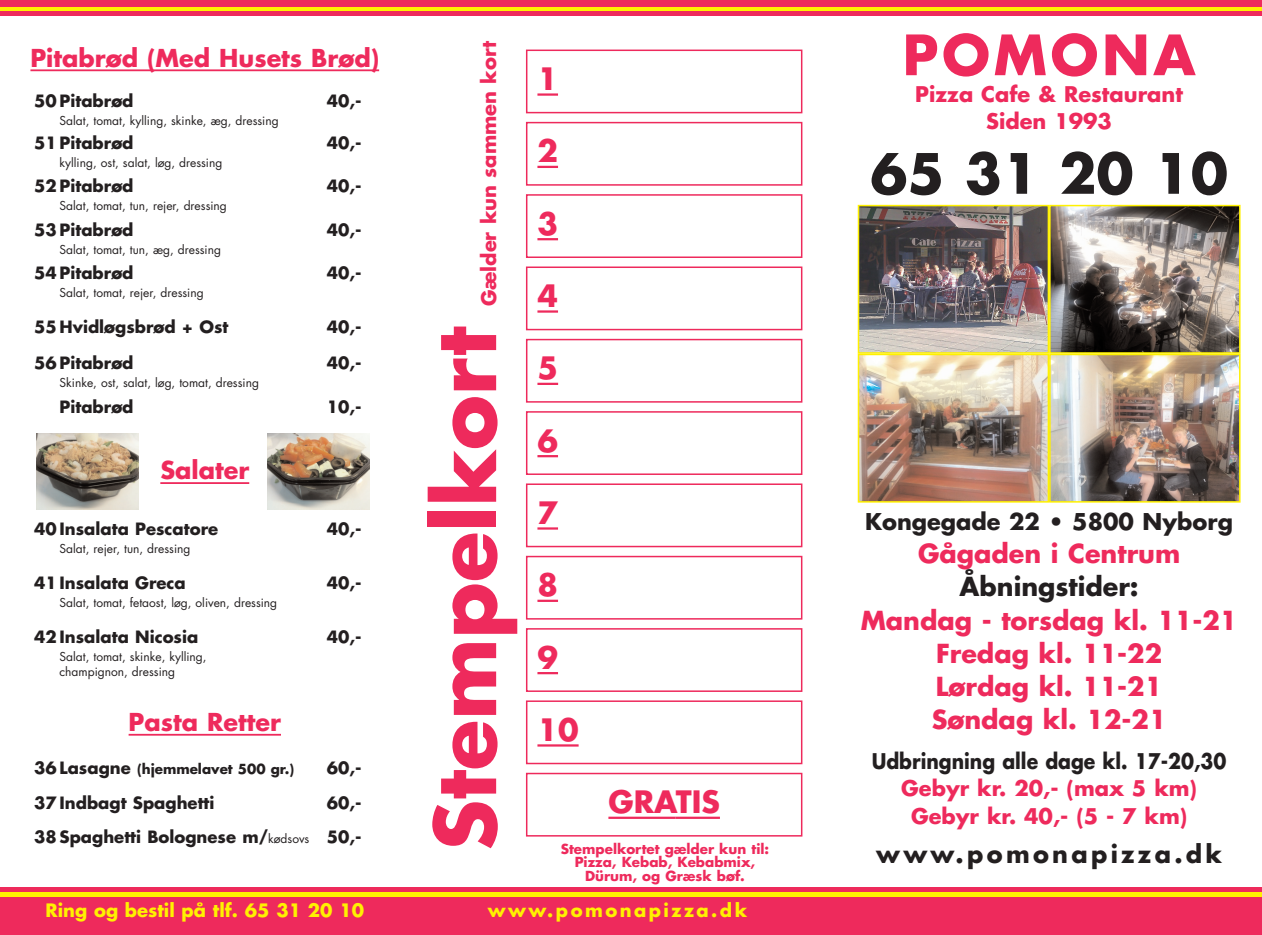
<style>
.page{position:relative;width:1262px;height:935px;background:#fff}
.page>*{position:absolute;margin:0;border:0;box-sizing:border-box;transform-origin:0 0}
.t1{font:700 82.5px "Futura";color:#ee2a5c}
.t2{font:700 54px "Futura";color:#231f20}
.t3{font:700 54px "Futura";letter-spacing:.07em;color:#ee2a5c}
.t4{font:700 30px "Futura";color:#ee2a5c}
.t5{font:700 25.5px/33.2px "Futura";color:#ee2a5c;text-align:center}
.t6{font:700 25.5px "Futura";color:#231f20}
.t7{font:700 24px "Futura";color:#ee2a5c}
.t8{font:700 24px "Futura";letter-spacing:.135em;color:#231f20}
.t9{font:700 22.5px "Futura";color:#231f20}
.t10{font:700 21px/27px "Futura";color:#ee2a5c;text-align:center}
.t11{font:700 21px "Futura";color:#231f20;scale:.9 1}
.t12{font:700 19.5px "Futura";color:#ee2a5c}
.t13{font:700 18px "Futura";color:#fff101}
.t14{font:700 18px "Futura";letter-spacing:.135em;color:#fff101}
.t15{font:700 16.5px/34.7px "Futura";color:#231f20;text-align:right}
.t16{font:700 13.5px/13.5px "Futura";color:#ee2a5c;text-align:center}
.t17{font:700 13.5px "Futura";color:#231f20}
.t18{font:12px/15px "Futura";color:#231f20}
.s1{font-size:16.5px}
.s2{font-weight:400;font-size:12px}
</style>
<div class="page">
<div style="left:0;top:0;width:1262px;height:7px;background:#ee2a5c"></div>
<div style="left:0;top:891px;width:1262px;height:43px;background:#ee2a5c"></div>
<hr style="left:0;top:7px;width:1262px;height:4px;background:#fff101">
<div style="left:0;top:891px;width:1262px;height:5px;background:#fff101"></div>
<hr style="left:0;top:887px;width:1262px;height:4px;background:#ee2a5c">
<div style="left:0;top:11px;width:1262px;height:5px;background:#ee2a5c"></div>
<hr style="left:30px;top:69px;width:349px;height:2px;background:#ee2a5c">
<hr style="left:160px;top:482px;width:89px;height:2px;background:#ee2a5c">
<hr style="left:129px;top:733px;width:152px;height:2px;background:#ee2a5c">
<hr style="left:537px;top:93px;width:21px;height:3px;background:#ee2a5c">
<div style="left:526px;top:50px;width:276px;height:63px;border:2px solid #ee2a5c"></div>
<hr style="left:537px;top:166px;width:21px;height:2px;background:#ee2a5c">
<div style="left:526px;top:122px;width:276px;height:64px;border:2px solid #ee2a5c"></div>
<hr style="left:537px;top:238px;width:21px;height:2px;background:#ee2a5c">
<div style="left:526px;top:194px;width:276px;height:64px;border:2px solid #ee2a5c"></div>
<hr style="left:537px;top:310px;width:21px;height:2px;background:#ee2a5c">
<div style="left:526px;top:266px;width:276px;height:64px;border:2px solid #ee2a5c"></div>
<hr style="left:537px;top:383px;width:21px;height:2px;background:#ee2a5c">
<div style="left:526px;top:339px;width:276px;height:63px;border:2px solid #ee2a5c"></div>
<hr style="left:537px;top:455px;width:21px;height:2px;background:#ee2a5c">
<div style="left:526px;top:411px;width:276px;height:64px;border:2px solid #ee2a5c"></div>
<hr style="left:537px;top:527px;width:21px;height:2px;background:#ee2a5c">
<div style="left:526px;top:483px;width:276px;height:64px;border:2px solid #ee2a5c"></div>
<hr style="left:537px;top:599px;width:21px;height:3px;background:#ee2a5c">
<div style="left:526px;top:556px;width:276px;height:63px;border:2px solid #ee2a5c"></div>
<hr style="left:537px;top:672px;width:21px;height:2px;background:#ee2a5c">
<div style="left:526px;top:628px;width:276px;height:64px;border:2px solid #ee2a5c"></div>
<hr style="left:537px;top:744px;width:41px;height:2px;background:#ee2a5c">
<div style="left:526px;top:700px;width:276px;height:64px;border:2px solid #ee2a5c"></div>
<hr style="left:608px;top:816px;width:67px;height:2px;background:#ee2a5c">
<hr style="left:675px;top:816px;width:45px;height:2px;background:#ee2a5c">
<div style="left:526px;top:772px;width:276px;height:64px;border:2px solid #ee2a5c"></div>
<img style="left:860px;top:208px;width:186px;height:143px">
<div style="left:857px;top:205px;width:192px;height:149px;border:2px solid #fff101"></div>
<img style="left:1052px;top:208px;width:185px;height:143px">
<div style="left:1049px;top:205px;width:191px;height:149px;border:2px solid #fff101"></div>
<img style="left:860px;top:357px;width:377px;height:142px">
<div style="left:857px;top:354px;width:192px;height:148px;border:2px solid #fff101"></div>
<img style="left:37px;top:433px;width:102px;height:76px">
<img style="left:267px;top:433px;width:102px;height:76px">
<div style="left:1049px;top:354px;width:191px;height:148px;border:2px solid #fff101"></div>
<h3 class="t7" style="left:30px;top:47px;width:350px">Pitabrød (Med Husets Brød)</h3>
<h3 class="t15" style="left:34px;top:85px;width:101px">50 Pitabrød</h3>
<h3 class="t15" style="left:327px;top:85px;width:36px">40,-</h3>
<p class="t18" style="left:60px;top:114px;width:221px">Salat, tomat, kylling, skinke, æg, dressing</p>
<h3 class="t15" style="left:34px;top:127px;width:101px">51 Pitabrød</h3>
<h3 class="t15" style="left:327px;top:127px;width:36px">40,-</h3>
<p class="t18" style="left:60px;top:156px;width:164px">kylling, ost, salat, løg, dressing</p>
<h3 class="t15" style="left:34px;top:170px;width:101px">52 Pitabrød</h3>
<h3 class="t15" style="left:327px;top:170px;width:36px">40,-</h3>
<p class="t18" style="left:60px;top:199px;width:169px">Salat, tomat, tun, rejer, dressing</p>
<h3 class="t15" style="left:34px;top:214px;width:101px">53 Pitabrød</h3>
<h3 class="t15" style="left:327px;top:214px;width:36px">40,-</h3>
<p class="t18" style="left:60px;top:243px;width:163px">Salat, tomat, tun, æg, dressing</p>
<h3 class="t15" style="left:34px;top:257px;width:101px">54 Pitabrød</h3>
<h3 class="t15" style="left:327px;top:257px;width:36px">40,-</h3>
<p class="t18" style="left:60px;top:286px;width:146px">Salat, tomat, rejer, dressing</p>
<h3 class="t15" style="left:34px;top:311px;width:196px">55 Hvidløgsbrød + Ost</h3>
<h3 class="t15" style="left:327px;top:311px;width:36px">40,-</h3>
<h3 class="t15" style="left:34px;top:347px;width:101px">56 Pitabrød</h3>
<h3 class="t15" style="left:327px;top:347px;width:36px">40,-</h3>
<p class="t18" style="left:60px;top:376px;width:201px">Skinke, ost, salat, løg, tomat, dressing</p>
<h3 class="t15" style="left:60px;top:391px;width:75px">Pitabrød</h3>
<h3 class="t15" style="left:327px;top:391px;width:36px">10,-</h3>
<h3 class="t7" style="left:160px;top:459px;width:90px">Salater</h3>
<h3 class="t15" style="left:34px;top:512px;width:186px">40 Insalata Pescatore</h3>
<h3 class="t15" style="left:327px;top:512px;width:36px">40,-</h3>
<p class="t18" style="left:60px;top:541px;width:132px">Salat, rejer, tun, dressing</p>
<h3 class="t15" style="left:34px;top:566px;width:153px">41 Insalata Greca</h3>
<h3 class="t15" style="left:327px;top:566px;width:36px">40,-</h3>
<p class="t18" style="left:60px;top:595px;width:219px">Salat, tomat, fetaost, løg, oliven, dressing</p>
<h3 class="t15" style="left:34px;top:620px;width:166px">42 Insalata Nicosia</h3>
<h3 class="t15" style="left:327px;top:620px;width:36px">40,-</h3>
<p class="t18" style="left:60px;top:649px;width:149px">Salat, tomat, skinke, kylling, champignon, dressing</p>
<h3 class="t7" style="left:129px;top:711px;width:154px">Pasta Retter</h3>
<p class="t17" style="left:34px;top:762px;width:262px"><span class="s1">36 Lasagne</span> (hjemmelavet 500 gr.)</p>
<h3 class="t15" style="left:327px;top:752px;width:36px">60,-</h3>
<h3 class="t15" style="left:34px;top:786px;width:182px">37 Indbagt Spaghetti</h3>
<h3 class="t15" style="left:34px;top:786px;width:329px">60,-<br>38 Spaghetti Bolognese m/<span class="s2">kødsovs</span> 50,-</h3>
<h3 class="t12" style="left:480px;top:306px;width:267px;rotate:-90deg">Gælder kun sammen kort</h3>
<h2 class="t3" style="left:902px;top:30px;width:294px">POMONA</h2>
<h3 class="t4" style="left:537px;top:65px;width:22px">1</h3>
<h3 class="t10" style="left:915px;top:83px;width:269px">Pizza Cafe &amp; Restaurant<br>Siden 1993</h3>
<h2 class="t2" style="left:870px;top:149px;width:359px">65 31 20 10</h2>
<h3 class="t4" style="left:537px;top:137px;width:22px">2</h3>
<h3 class="t4" style="left:537px;top:210px;width:22px">3</h3>
<h3 class="t4" style="left:537px;top:282px;width:22px">4</h3>
<h1 class="t1" style="left:427px;top:850px;width:525px;rotate:-90deg">Stempelkort</h1>
<h3 class="t4" style="left:537px;top:354px;width:22px">5</h3>
<h3 class="t4" style="left:537px;top:427px;width:22px">6</h3>
<h3 class="t4" style="left:537px;top:499px;width:22px">7</h3>
<h3 class="t4" style="left:537px;top:571px;width:22px">8</h3>
<h3 class="t4" style="left:537px;top:643px;width:22px">9</h3>
<h3 class="t4" style="left:537px;top:716px;width:43px">10</h3>
<h3 class="t4" style="left:608px;top:788px;width:113px">GRATIS</h3>
<p class="t16" style="left:561px;top:842px;width:210px">Stempelkortet gælder kun til:<br>Pizza, Kebab, Kebabmix,<br>Dürum, og Græsk bøf.</p>
<h3 class="t9" style="left:865px;top:511px;width:369px">Kongegade 22 • 5800 Nyborg</h3>
<h3 class="t5" style="left:918px;top:539px;width:264px">Gågaden i Centrum</h3>
<h3 class="t6" style="left:959px;top:575px;width:181px">Åbningstider:</h3>
<h3 class="t5" style="left:861px;top:605px;width:378px">Mandag - torsdag kl. 11-21<br>Fredag kl. 11-22<br>Lørdag kl. 11-21<br>Søndag kl. 12-21</h3>
<h3 class="t11" style="left:871px;top:751px;width:396px">Udbringning alle dage kl. 17-20,30</h3>
<h3 class="t10" style="left:901px;top:776px;width:297px">Gebyr kr. 20,- (max 5 km)<br>Gebyr kr. 40,- (5 - 7 km)</h3>
<h3 class="t8" style="left:876px;top:842px;width:347px">www.pomonapizza.dk</h3>
<h3 class="t13" style="left:46px;top:901px;width:320px">Ring og bestil på tlf. 65 31 20 10</h3>
<h3 class="t14" style="left:488px;top:901px;width:261px">www.pomonapizza.dk</h3>
</div>
